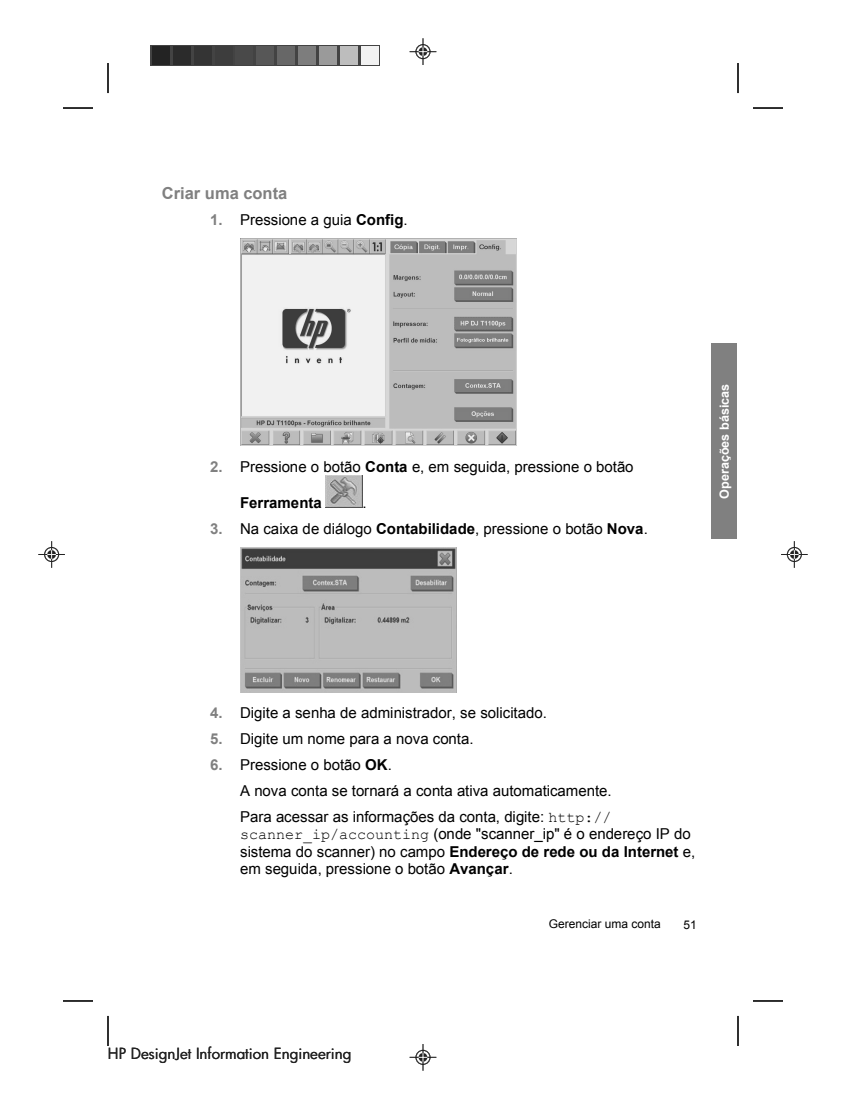
<style>
.page{position:relative;width:846px;height:1109px;background:#fff}
.page>*{position:absolute;margin:0;border:0;box-sizing:border-box;transform-origin:0 0}
.t1{font:700 16.5px "Arial";color:#808080}
.t2{font:15px/26px "Arial";letter-spacing:-.005em;color:#000}
.t3{font:15px "Futura";color:#232323}
.t4{font:700 15px "Arial";color:#000}
.t5{font:700 12.6px "Arial";color:#fff}
.t6{font:12px "Arial";color:#000}
.s1{font-weight:700;color:#808080}
.s2{font-weight:700}
.s3{font-family:"Courier New"}
</style>
<div class="page">
<img style="left:240px;top:238px;width:277px;height:208px">
<img style="left:326px;top:475px;width:36px;height:33px">
<img style="left:240px;top:547px;width:216px;height:145px">
<div style="left:711px;top:344px;width:26px;height:195px;background:#808080"></div>
<svg style="left:409px;top:38px;width:28px;height:27px"></svg>
<svg style="left:409px;top:1044px;width:28px;height:27px"></svg>
<svg style="left:38px;top:541px;width:27px;height:27px"></svg>
<svg style="left:781px;top:541px;width:27px;height:27px"></svg>
<div style="left:151px;top:45px;width:229px;height:20px;background:#434343"></div>
<div style="left:152px;top:46px;width:18px;height:18px;background:#232323"></div>
<div style="left:173px;top:46px;width:18px;height:18px;background:#2b2b2b"></div>
<div style="left:194px;top:46px;width:18px;height:18px;background:#343434"></div>
<div style="left:215px;top:46px;width:18px;height:18px;background:#3d3d3d"></div>
<div style="left:235px;top:46px;width:18px;height:18px;background:#494949"></div>
<div style="left:256px;top:46px;width:18px;height:18px;background:#575757"></div>
<div style="left:277px;top:46px;width:18px;height:18px;background:#676767"></div>
<div style="left:298px;top:46px;width:18px;height:18px;background:#7d7d7d"></div>
<div style="left:319px;top:46px;width:18px;height:18px;background:#9a9a9a"></div>
<div style="left:340px;top:46px;width:18px;height:18px;background:#bdbdbd"></div>
<div style="left:361px;top:46px;width:18px;height:18px;background:#f1f1f1"></div>
<hr style="left:63px;top:107px;width:30px;height:2px;background:#232323">
<hr style="left:107px;top:63px;width:2px;height:30px;background:#232323">
<hr style="left:753px;top:107px;width:30px;height:2px;background:#232323">
<hr style="left:737px;top:63px;width:2px;height:30px;background:#232323">
<hr style="left:63px;top:1000px;width:30px;height:1px;background:#232323">
<hr style="left:107px;top:1015px;width:2px;height:30px;background:#232323">
<hr style="left:753px;top:1000px;width:30px;height:1px;background:#232323">
<hr style="left:737px;top:1015px;width:2px;height:30px;background:#232323">
<p class="t1" style="left:162px;top:184px;width:127px">Criar uma conta</p>
<p class="t2" style="left:210px;top:207px;width:199px"><span class="s1">1.</span> Pressione a guia <span class="s2">Config</span>.</p>
<p class="t2" style="left:210px;top:453px;width:425px"><span class="s1">2.</span> Pressione o botão <span class="s2">Conta</span> e, em seguida, pressione o botão</p>
<p class="t4" style="left:240px;top:494px;width:83px">Ferramenta</p>
<p class="t2" style="left:362px;top:490px;width:6px">.</p>
<p class="t2" style="left:210px;top:515px;width:439px"><span class="s1">3.</span> Na caixa de diálogo <span class="s2">Contabilidade</span>, pressione o botão <span class="s2">Nova</span>.</p>
<p class="t5" style="left:717px;top:499px;width:116px;rotate:-90deg">Operações básicas</p>
<p class="t2" style="left:210px;top:699px;width:338px"><span class="s1">4.</span> Digite a senha de administrador, se solicitado.</p>
<p class="t2" style="left:210px;top:725px;width:265px"><span class="s1">5.</span> Digite um nome para a nova conta.</p>
<p class="t2" style="left:240px;top:751px;width:373px;text-indent:-30px"><span class="s1">6.</span> Pressione o botão <span class="s2">OK</span>.<br>A nova conta se tornará a conta ativa automaticamente.<br>Para acessar as informações da conta, digite: <span class="s3">http://</span></p>
<p class="t2" style="left:240px;top:825px;width:457px;line-height:17.1px"><span class="s3">scanner_ip/accounting</span> (onde "scanner_ip" é o endereço IP do sistema do scanner) no campo <span class="s2">Endereço de rede ou da Internet</span> e, em seguida, pressione o botão <span class="s2">Avançar</span>.</p>
<p class="t3" style="left:108px;top:1043px;width:245px">HP DesignJet Information Engineering</p>
<p class="t6" style="left:549px;top:917px;width:114px">Gerenciar uma conta</p>
<p class="t6" style="left:684px;top:918px;width:15px">51</p>
</div>
